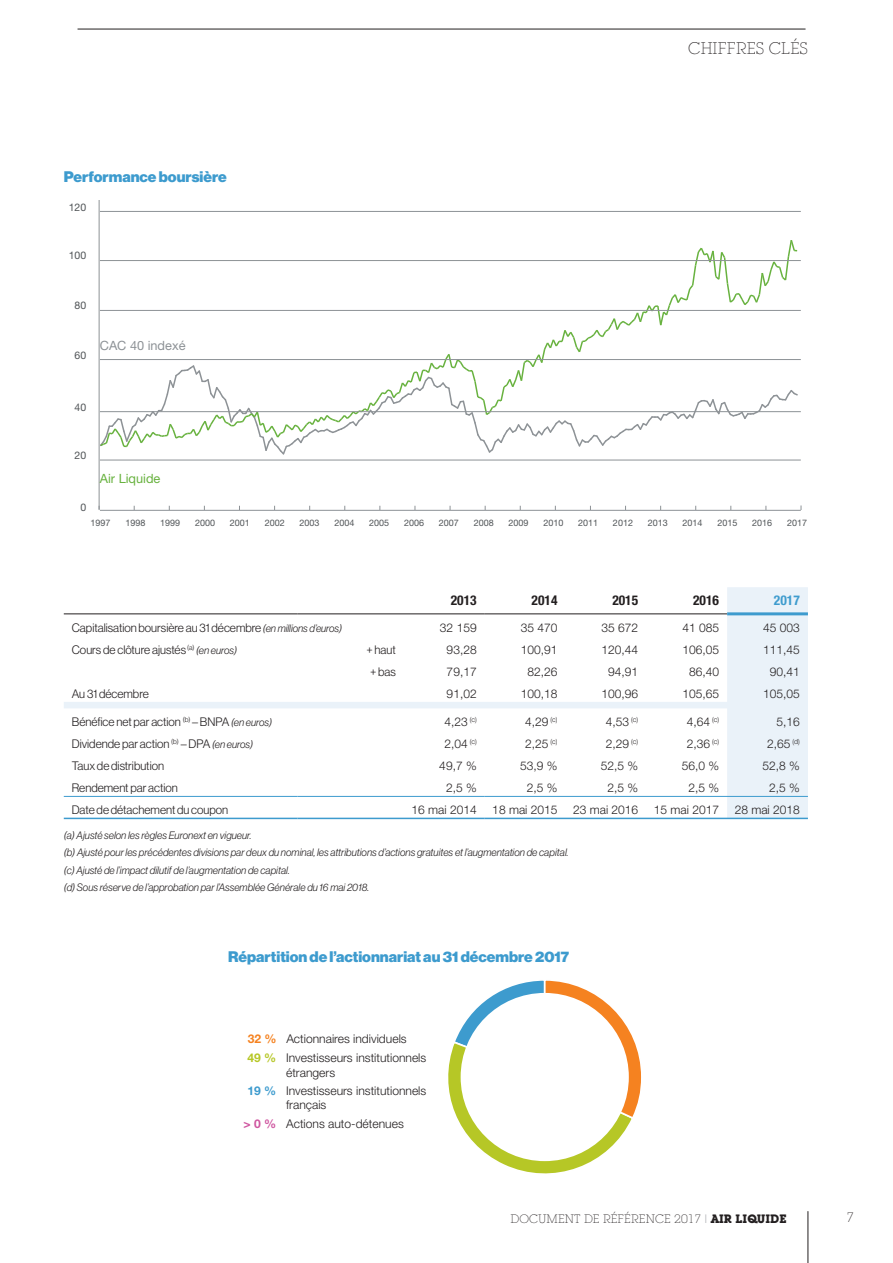
<style>
.page{position:relative;width:893px;height:1263px;background:#fff}
.page>*{position:absolute;margin:0;border:0;box-sizing:border-box;transform-origin:0 0}
.t1{font:300 16.5px "Lubalin Graph IT Cby BT Xtra";color:#231f20}
.t2{font:15px "N Haas Grotesk DS Pro 95 Blk";color:#3d9bce}
.t3{font:700 condensed 13.5px "Helvetica Neue LT Std";color:#231f20}
.t4{font:700 condensed 13.5px "Helvetica Neue LT Std";color:#3f9cce}
.t5{font:300 13.5px "Lubalin Graph IT Cby BT Xtra";color:#231f20}
.t6{font:12.75px "Helvetica Neue LT Std";color:#8d9296}
.t7{font:12.75px "Helvetica Neue LT Std";color:#68b23f}
.t8{font:300 12.15px/19px "Helvetica Neue LT Std";color:#231f20}
.t9{font:300 12px "Helvetica Neue LT Std";color:#231f20}
.t10{font:12px "N Haas Grotesk DS Pro 45 Lt";color:#231f20}
.t11{font:300 12px "Lubalin Graph IT Cby BT Xtra";color:#231f20}
.t12{font:10.5px/17.1px "N Haas Grotesk DS Pro 46 Lt It";letter-spacing:.005em;color:#231f20}
.t13{font:10.5px "Helvetica Neue LT Std";color:#505457}
.t14{font:9px "Helvetica Neue LT Std";color:#505457}
.s1{font-family:"N Haas Grotesk DS Pro 46 Lt It";font-size:10.5px}
.s2{font-weight:700;color:#f58220}
.s3{font-weight:700;color:#b6c726}
.s4{font-weight:700;color:#cf56a0}
.s5{font-weight:700;color:#3d9bce}
.s6{font-family:"N Haas Grotesk DS Pro 35 X Lt";font-weight:400;color:#a8a9ad}
.s7{font-family:"Lubalin Graph IT Cby BT";font-weight:700}
</style>
<div class="page">
<hr style="left:807px;top:1211px;width:1px;height:52px;background:#231f20">
<svg style="left:448px;top:980px;width:193px;height:194px"></svg>
<div style="left:461px;top:993px;width:168px;height:168px;background:#fff;border-radius:50%"></div>
<hr style="left:100px;top:460px;width:701px;height:1px;background:#8d9296">
<svg style="left:100px;top:240px;width:699px;height:215px"></svg>
<hr style="left:100px;top:260px;width:701px;height:1px;background:#8d9296">
<hr style="left:100px;top:211px;width:701px;height:1px;background:#8d9296">
<hr style="left:100px;top:510px;width:701px;height:1px;background:#8d9296">
<hr style="left:100px;top:411px;width:701px;height:1px;background:#8d9296">
<hr style="left:100px;top:359px;width:701px;height:1px;background:#8d9296">
<hr style="left:100px;top:310px;width:701px;height:1px;background:#8d9296">
<hr style="left:99px;top:200px;width:1px;height:309px;background:#8d9296">
<svg style="left:64px;top:587px;width:744px;height:231px"></svg>
<hr style="left:64px;top:614px;width:234px;height:1px;background:#231f20">
<hr style="left:298px;top:614px;width:187px;height:1px;background:#231f20">
<hr style="left:485px;top:614px;width:242px;height:1px;background:#231f20">
<hr style="left:727px;top:612px;width:81px;height:3px;background:#3d9bce">
<hr style="left:64px;top:796px;width:234px;height:1px;background:#3d9bce">
<hr style="left:298px;top:796px;width:187px;height:1px;background:#3d9bce">
<hr style="left:485px;top:796px;width:323px;height:1px;background:#3d9bce">
<hr style="left:64px;top:818px;width:234px;height:1px;background:#3d9bce">
<hr style="left:298px;top:818px;width:187px;height:1px;background:#3d9bce">
<hr style="left:485px;top:818px;width:323px;height:1px;background:#3d9bce">
<hr style="left:78px;top:29px;width:727px;height:1px;background:#231f20">
<h2 class="t2" style="left:64px;top:172px;width:164px">Performance boursière</h2>
<p class="t13" style="left:69px;top:203px;width:19px">120</p>
<p class="t13" style="left:69px;top:252px;width:19px">100</p>
<p class="t13" style="left:75px;top:301px;width:13px">80</p>
<p class="t13" style="left:75px;top:351px;width:13px">60</p>
<p class="t6" style="left:100px;top:341px;width:87px">CAC 40 indexé</p>
<p class="t13" style="left:75px;top:403px;width:13px">40</p>
<p class="t13" style="left:75px;top:452px;width:13px">20</p>
<p class="t13" style="left:80px;top:503px;width:7px">0</p>
<p class="t7" style="left:100px;top:474px;width:62px">Air Liquide</p>
<h1 class="t1" style="left:688px;top:42px;width:121px">CHIFFRES CLÉS</h1>
<p class="t14" style="left:91px;top:519px;width:22px">1997</p>
<p class="t14" style="left:125px;top:519px;width:22px">1998</p>
<p class="t14" style="left:160px;top:519px;width:22px">1999</p>
<p class="t14" style="left:195px;top:519px;width:22px">2000</p>
<p class="t14" style="left:230px;top:519px;width:22px">2001</p>
<p class="t14" style="left:265px;top:519px;width:22px">2002</p>
<p class="t14" style="left:300px;top:519px;width:22px">2003</p>
<p class="t14" style="left:334px;top:519px;width:22px">2004</p>
<p class="t14" style="left:369px;top:519px;width:22px">2005</p>
<p class="t14" style="left:404px;top:519px;width:22px">2006</p>
<p class="t14" style="left:439px;top:519px;width:22px">2007</p>
<p class="t14" style="left:474px;top:519px;width:22px">2008</p>
<p class="t14" style="left:508px;top:519px;width:22px">2009</p>
<p class="t14" style="left:543px;top:519px;width:22px">2010</p>
<p class="t14" style="left:578px;top:519px;width:22px">2011</p>
<p class="t14" style="left:613px;top:519px;width:22px">2012</p>
<p class="t14" style="left:648px;top:519px;width:22px">2013</p>
<p class="t14" style="left:683px;top:519px;width:22px">2014</p>
<p class="t14" style="left:717px;top:519px;width:22px">2015</p>
<p class="t14" style="left:752px;top:519px;width:22px">2016</p>
<p class="t14" style="left:787px;top:519px;width:22px">2017</p>
<p class="t3" style="left:451px;top:596px;width:27px">2013</p>
<p class="t3" style="left:532px;top:596px;width:27px">2014</p>
<p class="t3" style="left:612px;top:596px;width:27px">2015</p>
<p class="t3" style="left:693px;top:596px;width:27px">2016</p>
<p class="t4" style="left:774px;top:596px;width:27px">2017</p>
<p class="t10" style="left:72px;top:623px;width:272px">Capitalisation boursière au 31 décembre <span class="s1">(en millions d’euros)</span></p>
<p class="t9" style="left:440px;top:623px;width:38px">32 159</p>
<p class="t9" style="left:521px;top:623px;width:38px">35 470</p>
<p class="t9" style="left:602px;top:623px;width:38px">35 672</p>
<p class="t9" style="left:682px;top:623px;width:38px">41 085</p>
<p class="t9" style="left:763px;top:623px;width:38px">45 003</p>
<p class="t10" style="left:72px;top:645px;width:167px">Cours de clôture ajustés <sup>(a)</sup> <span class="s1">(en euros)</span></p>
<p class="t10" style="left:366px;top:645px;width:31px">+ haut</p>
<p class="t9" style="left:447px;top:645px;width:32px">93,28</p>
<p class="t9" style="left:521px;top:645px;width:38px">100,91</p>
<p class="t9" style="left:602px;top:645px;width:38px">120,44</p>
<p class="t9" style="left:682px;top:645px;width:38px">106,05</p>
<p class="t9" style="left:763px;top:645px;width:38px">111,45</p>
<p class="t10" style="left:370px;top:667px;width:27px">+ bas</p>
<p class="t9" style="left:447px;top:667px;width:32px">79,17</p>
<p class="t9" style="left:527px;top:667px;width:32px">82,26</p>
<p class="t9" style="left:608px;top:667px;width:32px">94,91</p>
<p class="t9" style="left:689px;top:667px;width:32px">86,40</p>
<p class="t9" style="left:770px;top:667px;width:32px">90,41</p>
<p class="t10" style="left:72px;top:689px;width:78px">Au 31 décembre</p>
<p class="t9" style="left:447px;top:689px;width:32px">91,02</p>
<p class="t9" style="left:521px;top:689px;width:38px">100,18</p>
<p class="t9" style="left:602px;top:689px;width:38px">100,96</p>
<p class="t9" style="left:682px;top:689px;width:38px">105,65</p>
<p class="t9" style="left:763px;top:689px;width:38px">105,05</p>
<p class="t10" style="left:72px;top:717px;width:202px">Bénéfice net par action <sup>(b)</sup> – BNPA <span class="s1">(en euros)</span></p>
<p class="t9" style="left:444px;top:717px;width:34px">4,23 <sup>(c)</sup></p>
<p class="t9" style="left:525px;top:717px;width:34px">4,29 <sup>(c)</sup></p>
<p class="t9" style="left:606px;top:717px;width:34px">4,53 <sup>(c)</sup></p>
<p class="t9" style="left:687px;top:717px;width:34px">4,64 <sup>(c)</sup></p>
<p class="t9" style="left:776px;top:717px;width:25px">5,16</p>
<p class="t10" style="left:72px;top:739px;width:183px">Dividende par action <sup>(b)</sup> – DPA <span class="s1">(en euros)</span></p>
<p class="t9" style="left:444px;top:739px;width:34px">2,04 <sup>(c)</sup></p>
<p class="t9" style="left:525px;top:739px;width:34px">2,25 <sup>(c)</sup></p>
<p class="t9" style="left:606px;top:739px;width:34px">2,29 <sup>(c)</sup></p>
<p class="t9" style="left:687px;top:739px;width:34px">2,36 <sup>(c)</sup></p>
<p class="t9" style="left:767px;top:739px;width:34px">2,65 <sup>(d)</sup></p>
<p class="t10" style="left:72px;top:761px;width:94px">Taux de distribution</p>
<p class="t9" style="left:439px;top:761px;width:39px">49,7 %</p>
<p class="t9" style="left:520px;top:761px;width:39px">53,9 %</p>
<p class="t9" style="left:601px;top:761px;width:39px">52,5 %</p>
<p class="t9" style="left:682px;top:761px;width:39px">56,0 %</p>
<p class="t9" style="left:762px;top:761px;width:39px">52,8 %</p>
<p class="t10" style="left:72px;top:783px;width:108px">Rendement par action</p>
<p class="t9" style="left:446px;top:783px;width:32px">2,5 %</p>
<p class="t9" style="left:527px;top:783px;width:32px">2,5 %</p>
<p class="t9" style="left:608px;top:783px;width:32px">2,5 %</p>
<p class="t9" style="left:688px;top:783px;width:32px">2,5 %</p>
<p class="t9" style="left:769px;top:783px;width:32px">2,5 %</p>
<p class="t10" style="left:72px;top:805px;width:158px">Date de détachement du coupon</p>
<p class="t9" style="left:411px;top:805px;width:67px">16 mai 2014</p>
<p class="t9" style="left:492px;top:805px;width:67px">18 mai 2015</p>
<p class="t9" style="left:573px;top:805px;width:67px">23 mai 2016</p>
<p class="t9" style="left:654px;top:805px;width:67px">15 mai 2017</p>
<p class="t9" style="left:735px;top:805px;width:67px">28 mai 2018</p>
<p class="t12" style="left:64px;top:828px;width:506px">(a) Ajusté selon les règles Euronext en vigueur.<br>(b) Ajusté pour les précédentes divisions par deux du nominal, les attributions d’actions gratuites et l’augmentation de capital. (c) Ajusté de l’impact dilutif de l’augmentation de capital.<br>(d) Sous réserve de l’approbation par l’Assemblée Générale du 16 mai 2018.</p>
<h2 class="t2" style="left:228px;top:951px;width:343px">Répartition de l’actionnariat au 31 décembre 2017</h2>
<p class="t8" style="left:247px;top:1030px;width:180px"><span class="s2">32 %</span> Actionnaires individuels<br><span class="s3">49 %</span> Investisseurs institutionnels</p>
<p class="t8" style="left:286px;top:1064px;width:51px">étrangers</p>
<p class="t8" style="left:244px;top:1115px;width:162px"><span class="s4">&gt; 0 %</span> Actions auto-détenues</p>
<p class="t8" style="left:286px;top:1084px;width:142px;line-height:14.5px;text-indent:-39px"><span class="s5">19 %</span> Investisseurs institutionnels français</p>
<p class="t11" style="left:511px;top:1214px;width:278px">DOCUMENT DE RÉFÉRENCE 2017 <span class="s6">I</span> <span class="s7">AIR LIQUIDE</span></p>
<p class="t5" style="left:847px;top:1212px;width:9px">7</p>
</div>
